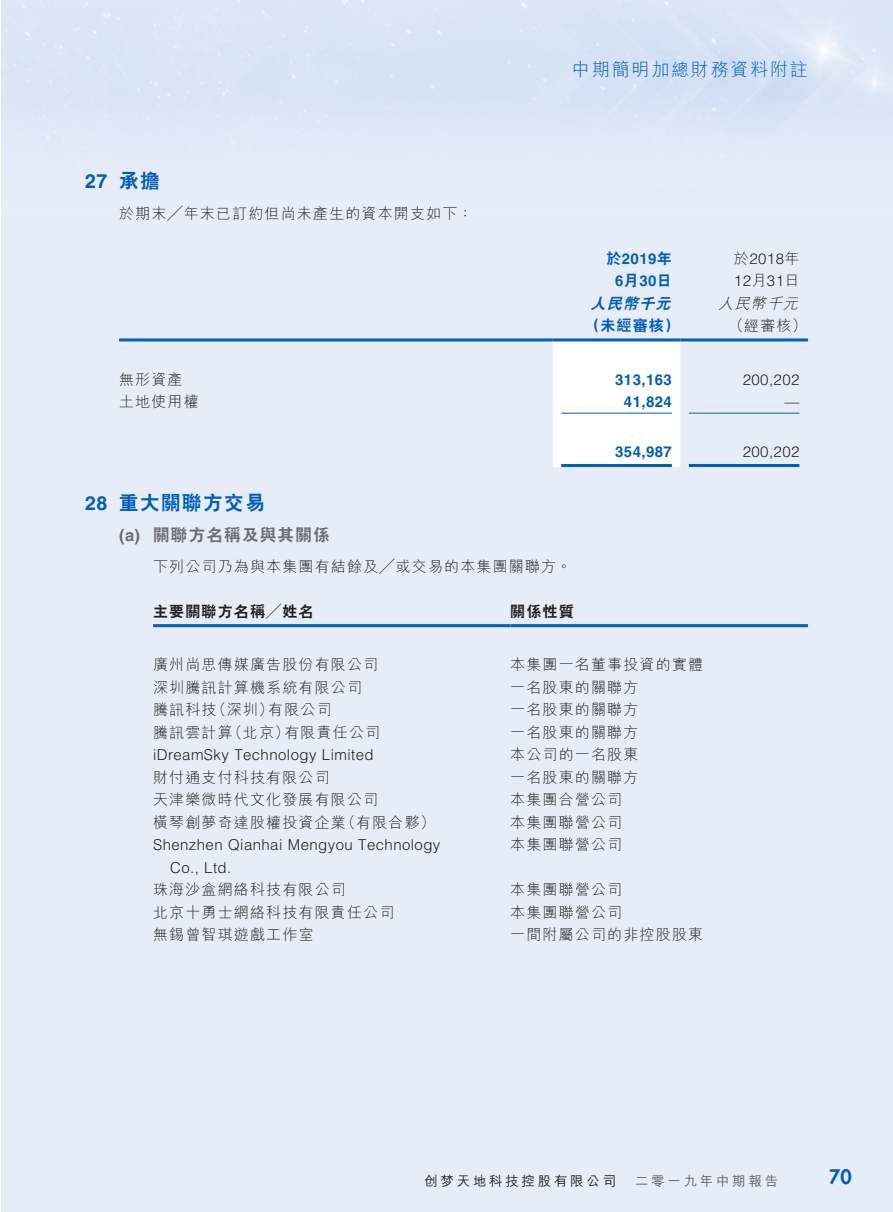
<style>
.page{position:relative;width:893px;height:1212px;background:#fff}
.page>*{position:absolute;margin:0;border:0;box-sizing:border-box;transform-origin:0 0}
._01_H1{font:800 19.5px "C Hei 2 HK";letter-spacing:.08em;color:#005fb9}
._01_H1-2{font:700 19.5px "Helvetica LT Std";color:#005fb9}
.t1{font:800 19.5px "Futura Std";color:#005fb9}
.t2{font:300 18px "M Hei HK";letter-spacing:.1em;color:#005fb9}
._02_H2{font:800 16.5px "C Hei 2 HK";letter-spacing:.08em;color:#6c6d70}
._02_H2-2{font:700 16.5px "Helvetica LT Std";color:#6c6d70}
._50_Table_txt{font:300 15px "M Hei HK";letter-spacing:.08em;color:#231f20}
._50_Table_txt-2{font:300 15px/22.5px "Helvetica LT Std";letter-spacing:.03em;color:#231f20}
._00_txt{font:300 15px "M Hei HK";letter-spacing:.08em;color:#231f20}
._50_Table_txt-3{font:700 15px "Helvetica LT Std";letter-spacing:.03em;color:#005fb9}
._50_Table_txt-4{font:800 15px "C Hei 2 HK";letter-spacing:.08em;color:#231f20}
._50_Table_txt-5{font:800 15px "C Hei 2 HK";color:#005fb9}
._50_Table_txt-6{font:italic 300 15px "M Hei HK";color:#231f20}
._50_Table_txt-7{font:italic 800 15px "C Hei 2 HK";color:#005fb9}
.t3{font:500 13.5px "M Hei HK";letter-spacing:.2em;color:#231f20}
.t4{font:500 13.5px "M Hei HK";letter-spacing:.2em;color:#636366}
.s1{font-family:"C Hei 2 HK";font-weight:800}
.s2{font-family:"M Hei HK"}
.s3{font-family:"M Hei HKS"}
</style>
<div class="page">
<svg style="left:553px;top:243px;width:127px;height:170px"></svg>
<hr style="left:119px;top:338px;width:434px;height:3px;background:#005fb9">
<hr style="left:553px;top:338px;width:127px;height:3px;background:#005fb9">
<hr style="left:680px;top:338px;width:128px;height:3px;background:#005fb9">
<hr style="left:561px;top:413px;width:111px;height:1px;background:#005fb9">
<hr style="left:689px;top:413px;width:110px;height:1px;background:#005fb9">
<hr style="left:561px;top:464px;width:111px;height:3px;background:#005fb9">
<hr style="left:689px;top:464px;width:110px;height:3px;background:#005fb9">
<hr style="left:153px;top:624px;width:357px;height:3px;background:#005fb9">
<hr style="left:510px;top:624px;width:298px;height:3px;background:#005fb9">
<p class="t2" style="left:572px;top:60px;width:237px">中期簡明加總財務資料附註</p>
<p class="_01_H1-2" style="left:85px;top:169px;width:24px">27</p>
<p class="_01_H1" style="left:119px;top:170px;width:42px">承擔</p>
<p class="_00_txt" style="left:119px;top:205px;width:355px">於期末╱年末已訂約但尚未產生的資本開支如下：</p>
<p class="_50_Table_txt-3" style="left:606px;top:249px;width:67px"><span class="s1">於</span>2019<span class="s1">年</span></p>
<p class="_50_Table_txt-3" style="left:615px;top:272px;width:58px"><span class="s1">月</span>6 30<span class="s1">日</span></p>
<p class="_50_Table_txt-7" style="left:591px;top:295px;width:85px">人民幣千元</p>
<p class="_50_Table_txt-5" style="left:585px;top:318px;width:96px">（未經審核）</p>
<p class="_50_Table_txt" style="left:119px;top:371px;width:65px">無形資產</p>
<p class="_50_Table_txt" style="left:119px;top:394px;width:81px">土地使用權</p>
<p class="_01_H1-2" style="left:85px;top:491px;width:24px">28</p>
<p class="_01_H1" style="left:119px;top:493px;width:147px">重大關聯方交易</p>
<p class="_02_H2-2" style="left:119px;top:525px;width:23px">a( )</p>
<p class="_02_H2" style="left:153px;top:526px;width:178px">關聯方名稱及與其關係</p>
<p class="_00_txt" style="left:153px;top:558px;width:420px">下列公司乃為與本集團有結餘及╱或交易的本集團關聯方。</p>
<p class="_50_Table_txt-4" style="left:510px;top:604px;width:65px">關係性質</p>
<p class="_50_Table_txt-4" style="left:153px;top:604px;width:162px">主要關聯方名稱╱姓名</p>
<p class="_50_Table_txt-3" style="left:615px;top:370px;width:58px">313,163</p>
<p class="_50_Table_txt-3" style="left:624px;top:393px;width:49px">41,824</p>
<p class="_50_Table_txt-3" style="left:615px;top:442px;width:58px">354,987</p>
<p class="_50_Table_txt" style="left:153px;top:657px;width:227px">廣州尚思傳媒廣告股份有限公司</p>
<p class="_50_Table_txt" style="left:510px;top:657px;width:194px">本集團一名董事投資的實體</p>
<p class="_50_Table_txt" style="left:153px;top:679px;width:211px">深圳騰訊計算機系統有限公司</p>
<p class="_50_Table_txt" style="left:510px;top:679px;width:130px">一名股東的關聯方</p>
<p class="_50_Table_txt" style="left:211px;top:702px;width:64px">（深圳）</p>
<p class="_50_Table_txt" style="left:153px;top:702px;width:65px">騰訊科技</p>
<p class="_50_Table_txt" style="left:268px;top:702px;width:65px">有限公司</p>
<p class="_50_Table_txt" style="left:510px;top:702px;width:130px">一名股東的關聯方</p>
<p class="_50_Table_txt" style="left:228px;top:724px;width:64px">（北京）</p>
<p class="_50_Table_txt" style="left:284px;top:724px;width:97px">有限責任公司</p>
<p class="_50_Table_txt" style="left:153px;top:724px;width:81px">騰訊雲計算</p>
<p class="_50_Table_txt" style="left:510px;top:724px;width:130px">一名股東的關聯方</p>
<p class="_50_Table_txt-2" style="left:153px;top:743px;width:222px">iDreamSky Technology Limited</p>
<p class="_50_Table_txt" style="left:510px;top:747px;width:130px">本公司的一名股東</p>
<p class="_50_Table_txt" style="left:153px;top:769px;width:178px">財付通支付科技有限公司</p>
<p class="_50_Table_txt" style="left:510px;top:769px;width:130px">一名股東的關聯方</p>
<p class="_50_Table_txt" style="left:153px;top:792px;width:227px">天津樂微時代文化發展有限公司</p>
<p class="_50_Table_txt" style="left:510px;top:792px;width:114px">本集團合營公司</p>
<p class="_50_Table_txt" style="left:341px;top:814px;width:96px">（有限合夥）</p>
<p class="_50_Table_txt" style="left:153px;top:814px;width:194px">橫琴創夢奇達股權投資企業</p>
<p class="_50_Table_txt-2" style="left:170px;top:833px;width:272px;text-indent:-17px">Shenzhen Qianhai Mengyou Technology<br>Co., Ltd.</p>
<p class="_50_Table_txt" style="left:510px;top:837px;width:114px">本集團聯營公司</p>
<p class="_50_Table_txt" style="left:510px;top:882px;width:114px">本集團聯營公司</p>
<p class="_50_Table_txt" style="left:510px;top:814px;width:114px">本集團聯營公司</p>
<p class="_50_Table_txt" style="left:153px;top:882px;width:194px">珠海沙盒網絡科技有限公司</p>
<p class="_50_Table_txt" style="left:153px;top:904px;width:243px">北京十勇士網絡科技有限責任公司</p>
<p class="_50_Table_txt" style="left:153px;top:927px;width:162px">無錫曾智琪遊戲工作室</p>
<p class="_50_Table_txt" style="left:510px;top:904px;width:114px">本集團聯營公司</p>
<p class="_50_Table_txt" style="left:510px;top:927px;width:194px">一間附屬公司的非控股股東</p>
<p class="_50_Table_txt-2" style="left:734px;top:247px;width:67px"><span class="s2">於</span>2018<span class="s2">年</span></p>
<p class="_50_Table_txt-2" style="left:734px;top:269px;width:67px">12<span class="s2">月</span>31<span class="s2">日</span></p>
<p class="_50_Table_txt-6" style="left:718px;top:295px;width:85px">人民幣千元</p>
<p class="_50_Table_txt" style="left:729px;top:318px;width:80px">（經審核(</p>
<p class="_50_Table_txt-2" style="left:743px;top:368px;width:58px">200,202</p>
<p class="_50_Table_txt-2" style="left:784px;top:390px;width:16px">—</p>
<p class="_50_Table_txt-2" style="left:743px;top:440px;width:58px">200,202</p>
<p class="t3" style="left:424px;top:1171px;width:193px"><span class="s3">創夢</span>天地科技控股有限公司</p>
<p class="t4" style="left:635px;top:1171px;width:145px">二零一九年中期報告</p>
<h1 class="t1" style="left:829px;top:1164px;width:24px">70</h1>
</div>
